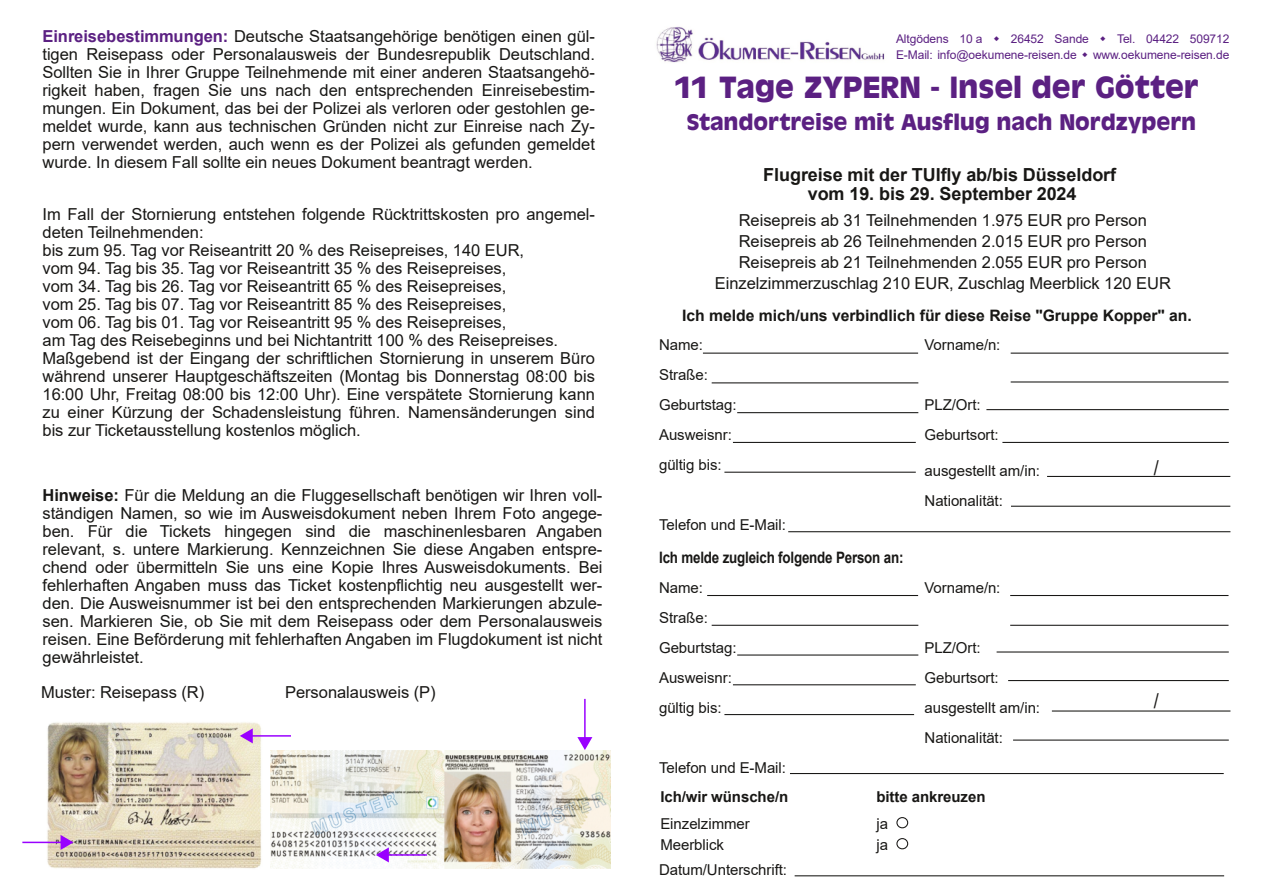
<style>
.page{position:relative;width:1263px;height:893px;background:#fff}
.page>*{position:absolute;margin:0;border:0;box-sizing:border-box;transform-origin:0 0}
.t1{font:700 28.5px "Antique Olive";letter-spacing:-.005em;color:#5b2082}
.t2{font:700 21px "Antique Olive";letter-spacing:-.005em;color:#5b2082}
.t3{font:20.25px "Arial";color:#181715;scale:.89 1}
.t4{font:700 18px/19.5px "Arial";letter-spacing:-.005em;color:#181715;text-align:center}
.t5{font:16.5px/18px "Arial";color:#181715;text-align:justify}
.t6{font:700 15.75px "Arial";letter-spacing:-.005em;color:#181715}
.t7{font:700 15.75px "Arial";letter-spacing:-.005em;color:#181715;scale:.85 1}
.t8{font:15px/30px "Arial";letter-spacing:-.005em;color:#181715}
.t9{font:700 15px "Arial";letter-spacing:-.005em;color:#181715}
.t10{font:12px "Arial";letter-spacing:-.005em;color:#5b2082}
.s1{font-weight:700;color:#5b2082}
.s2{font-weight:700}
</style>
<div class="page">
<img style="left:47px;top:722px;width:214px;height:147px">
<hr style="left:22px;top:842px;width:43px;height:1px;background:#90f">
<svg style="left:61px;top:835px;width:13px;height:15px"></svg>
<hr style="left:248px;top:735px;width:43px;height:2px;background:#90f">
<svg style="left:240px;top:728px;width:13px;height:15px"></svg>
<img style="left:270px;top:751px;width:340px;height:118px">
<hr style="left:584px;top:699px;width:2px;height:42px;background:#90f">
<svg style="left:577px;top:737px;width:15px;height:13px"></svg>
<hr style="left:384px;top:854px;width:43px;height:2px;background:#90f">
<svg style="left:376px;top:847px;width:13px;height:15px"></svg>
<img style="left:656px;top:27px;width:229px;height:36px">
<hr style="left:795px;top:875px;width:429px;height:1px;background:#181715">
<hr style="left:703px;top:353px;width:215px;height:1px;background:#181715">
<hr style="left:712px;top:382px;width:206px;height:1px;background:#181715">
<hr style="left:737px;top:412px;width:181px;height:1px;background:#181715">
<hr style="left:788px;top:531px;width:442px;height:1px;background:#181715">
<hr style="left:733px;top:442px;width:183px;height:1px;background:#181715">
<hr style="left:1011px;top:353px;width:217px;height:1px;background:#181715">
<hr style="left:986px;top:409px;width:243px;height:1px;background:#181715">
<hr style="left:1002px;top:442px;width:227px;height:1px;background:#181715">
<hr style="left:707px;top:595px;width:211px;height:1px;background:#181715">
<hr style="left:712px;top:625px;width:206px;height:1px;background:#181715">
<hr style="left:790px;top:773px;width:434px;height:1px;background:#181715">
<hr style="left:733px;top:684px;width:183px;height:1px;background:#181715">
<hr style="left:1010px;top:595px;width:218px;height:1px;background:#181715">
<hr style="left:996px;top:651px;width:233px;height:1px;background:#181715">
<hr style="left:1008px;top:680px;width:221px;height:1px;background:#181715">
<hr style="left:1047px;top:476px;width:183px;height:1px;background:#181715">
<hr style="left:1052px;top:710px;width:178px;height:2px;background:#181715">
<hr style="left:724px;top:472px;width:192px;height:1px;background:#181715">
<hr style="left:1011px;top:506px;width:219px;height:1px;background:#181715">
<hr style="left:737px;top:654px;width:181px;height:2px;background:#181715">
<hr style="left:724px;top:714px;width:190px;height:1px;background:#181715">
<hr style="left:1013px;top:739px;width:216px;height:2px;background:#181715">
<hr style="left:1011px;top:381px;width:217px;height:1px;background:#181715">
<hr style="left:1010px;top:625px;width:218px;height:1px;background:#181715">
<div style="left:896px;top:817px;width:12px;height:11px;border:1px solid #181715;border-radius:50%"></div>
<div style="left:896px;top:838px;width:12px;height:11px;border:1px solid #181715;border-radius:50%"></div>
<p class="t5" style="left:43px;top:27px;width:554px"><span class="s1">Einreisebestimmungen:</span> Deutsche Staatsangehörige benötigen einen gül&shy;tigen Reisepass oder Personalausweis der Bundesrepublik Deutschland.<br>Sollten Sie in Ihrer Gruppe Teilnehmende mit einer anderen Staatsangehö&shy;rigkeit haben, fragen Sie uns nach den entsprechenden Einreisebestim&shy;mungen. Ein Dokument, das bei der Polizei als verloren oder gestohlen ge&shy;meldet wurde, kann aus technischen Gründen nicht zur Einreise nach Zy&shy;pern verwendet werden, auch wenn es der Polizei als gefunden gemeldet wurde. In diesem Fall sollte ein neues Dokument beantragt werden.</p>
<p class="t5" style="left:43px;top:205px;width:554px;text-align:left">Im Fall der Stornierung entstehen folgende Rücktrittskosten pro angemel&shy;deten Teilnehmenden:<br>bis zum 95. Tag vor Reiseantritt 20 % des Reisepreises, 140 EUR,<br>vom 94. Tag bis 35. Tag vor Reiseantritt 35 % des Reisepreises,<br>vom 34. Tag bis 26. Tag vor Reiseantritt 65 % des Reisepreises,<br>vom 25. Tag bis 07. Tag vor Reiseantritt 85 % des Reisepreises,<br>vom 06. Tag bis 01. Tag vor Reiseantritt 95 % des Reisepreises,<br>am Tag des Reisebeginns und bei Nichtantritt 100 % des Reisepreises.<br>Maßgebend ist der Eingang der schriftlichen Stornierung in unserem Büro während unserer Hauptgeschäftszeiten (Montag bis Donnerstag 08:00 bis 16:00 Uhr, Freitag 08:00 bis 12:00 Uhr). Eine verspätete Stornierung kann zu einer Kürzung der Schadensleistung führen. Namensänderungen sind bis zur Ticketausstellung kostenlos möglich.</p>
<p class="t5" style="left:43px;top:487px;width:561px"><span class="s2">Hinweise:</span> Für die Meldung an die Fluggesellschaft benötigen wir Ihren voll&shy;ständigen Namen, so wie im Ausweisdokument neben Ihrem Foto angege&shy;ben. Für die Tickets hingegen sind die maschinenlesbaren Angaben relevant, s. untere Markierung. Kennzeichnen Sie diese Angaben entspre&shy;chend oder übermitteln Sie uns eine Kopie Ihres Ausweisdokuments. Bei fehlerhaften Angaben muss das Ticket kostenpflichtig neu ausgestellt wer&shy;den. Die Ausweisnummer ist bei den entsprechenden Markierungen abzule&shy;sen. Markieren Sie, ob Sie mit dem Reisepass oder dem Personalausweis reisen. Eine Beförderung mit fehlerhaften Angaben im Flugdokument ist nicht gewährleistet.</p>
<p class="t5" style="left:41px;top:684px;width:165px">Muster: Reisepass (R)</p>
<p class="t5" style="left:285px;top:684px;width:152px">Personalausweis (P)</p>
<p class="t10" style="left:896px;top:32px;width:88px">Altgödens 10 a</p>
<p class="t10" style="left:1011px;top:32px;width:80px">26452 Sande</p>
<p class="t10" style="left:1117px;top:32px;width:114px">Tel. 04422 509712</p>
<p class="t10" style="left:896px;top:48px;width:182px">E-Mail: info@oekumene-reisen.de</p>
<p class="t10" style="left:1093px;top:48px;width:138px">www.oekumene-reisen.de</p>
<h1 class="t1" style="left:674px;top:71px;width:526px">11 Tage ZYPERN - Insel der Götter</h1>
<p class="t2" style="left:687px;top:110px;width:511px">Standortreise mit Ausflug nach Nordzypern</p>
<p class="t4" style="left:763px;top:165px;width:354px">Flugreise mit der TUIfly ab/bis Düsseldorf vom 19. bis 29. September 2024</p>
<p class="t5" style="left:715px;top:210px;width:458px;line-height:21px;text-align:center">Reisepreis ab 31 Teilnehmenden 1.975 EUR pro Person Reisepreis ab 26 Teilnehmenden 2.015 EUR pro Person Reisepreis ab 21 Teilnehmenden 2.055 EUR pro Person Einzelzimmerzuschlag 210 EUR, Zuschlag Meerblick 120 EUR</p>
<p class="t6" style="left:682px;top:307px;width:511px">Ich melde mich/uns verbindlich für diese Reise "Gruppe Kopper" an.</p>
<p class="t8" style="left:659px;top:330px;width:79px">Name:<br>Straße:<br>Geburtstag:<br>Ausweisnr: gültig bis:</p>
<p class="t8" style="left:659px;top:510px;width:128px">Telefon und E-Mail:</p>
<p class="t7" style="left:659px;top:549px;width:289px">Ich melde zugleich folgende Person an:</p>
<p class="t8" style="left:659px;top:573px;width:79px">Name:<br>Straße:<br>Geburtstag:<br>Ausweisnr: gültig bis:</p>
<p class="t8" style="left:659px;top:753px;width:128px">Telefon und E-Mail:</p>
<p class="t8" style="left:924px;top:330px;width:77px">Vorname/n:</p>
<p class="t8" style="left:924px;top:390px;width:76px">PLZ/Ort:<br>Geburtsort:</p>
<p class="t8" style="left:924px;top:456px;width:117px">ausgestellt am/in:<br>Nationalität:</p>
<p class="t8" style="left:924px;top:573px;width:77px">Vorname/n:</p>
<p class="t8" style="left:924px;top:633px;width:117px">PLZ/Ort:<br>Geburtsort: ausgestellt am/in:<br>Nationalität:</p>
<p class="t9" style="left:660px;top:788px;width:129px">Ich/wir wünsche/n</p>
<p class="t9" style="left:876px;top:788px;width:111px">bitte ankreuzen</p>
<p class="t8" style="left:660px;top:809px;width:91px">Einzelzimmer</p>
<p class="t8" style="left:876px;top:809px;width:13px">ja</p>
<p class="t8" style="left:660px;top:830px;width:65px">Meerblick</p>
<p class="t8" style="left:876px;top:830px;width:13px">ja</p>
<p class="t8" style="left:659px;top:854px;width:129px">Datum/Unterschrift:</p>
<p class="t3" style="left:1154px;top:456px;width:7px">/</p>
<p class="t3" style="left:1154px;top:690px;width:7px">/</p>
</div>
